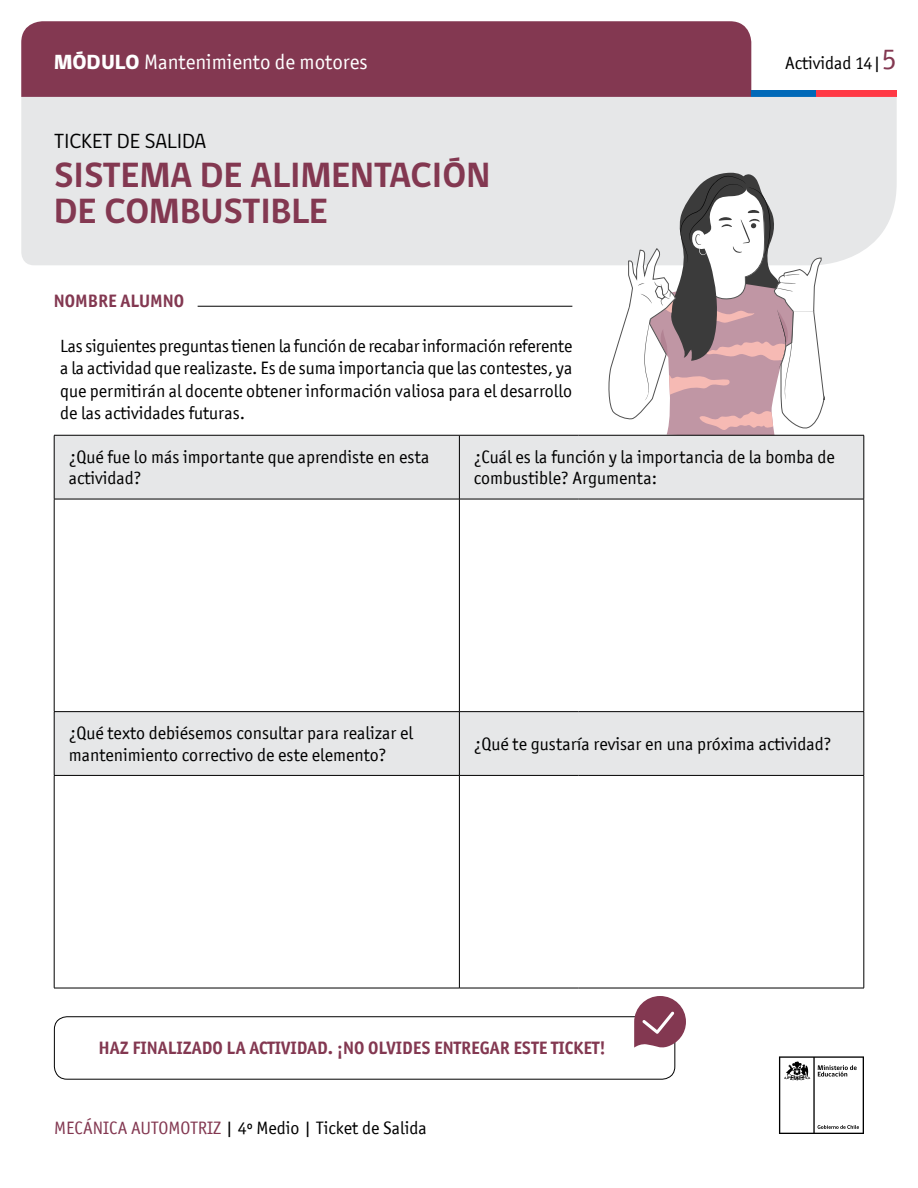
<style>
.page{position:relative;width:918px;height:1188px;background:#fff}
.page>*{position:absolute;margin:0;border:0;box-sizing:border-box;transform-origin:0 0}
.t1{font:700 36px/36px "gob CL";color:#833851}
.t2{font:21px "Officina San ITC";color:#fff}
.t3{font:21px "gob CL";color:#000}
.t4{font:18px/22.5px "Officina San ITC";color:#000}
.t5{font:700 18px "Officina San ITC";color:#833851}
.s1{font-family:"gob CL";font-weight:800}
.s2{font-size:30px;color:#833851}
.s3{color:#833851}
</style>
<div class="page">
<svg style="left:779px;top:1056px;width:85px;height:78px"></svg>
<div style="left:21px;top:21px;width:730px;height:76px;background:#833851"></div>
<div style="left:751px;top:90px;width:65px;height:7px;background:#0069b8"></div>
<div style="left:816px;top:90px;width:81px;height:7px;background:#ff3945"></div>
<div style="left:21px;top:97px;width:876px;height:168px;background:#e6e7e8"></div>
<div style="left:54px;top:1016px;width:621px;height:63px;border:1px solid #000;border-radius:13px"></div>
<svg style="left:634px;top:996px;width:52px;height:53px"></svg>
<svg style="left:607px;top:173px;width:217px;height:262px"></svg>
<svg style="left:55px;top:436px;width:809px;height:339px;fill:#e6e7e8"></svg>
<div style="left:459px;top:499px;width:405px;height:213px;background:#fff"></div>
<hr style="left:459px;top:435px;width:1px;height:64px;background:#000">
<hr style="left:864px;top:435px;width:1px;height:64px;background:#000">
<hr style="left:54px;top:499px;width:1px;height:212px;background:#000">
<hr style="left:459px;top:499px;width:1px;height:212px;background:#000">
<hr style="left:864px;top:499px;width:1px;height:212px;background:#000">
<hr style="left:54px;top:711px;width:405px;height:1px;background:#000">
<hr style="left:54px;top:712px;width:1px;height:63px;background:#000">
<hr style="left:459px;top:711px;width:119px;height:1px;background:#000">
<hr style="left:459px;top:712px;width:1px;height:63px;background:#000">
<hr style="left:578px;top:711px;width:286px;height:1px;background:#000">
<hr style="left:864px;top:712px;width:1px;height:63px;background:#000">
<hr style="left:54px;top:775px;width:405px;height:1px;background:#000">
<hr style="left:459px;top:775px;width:119px;height:1px;background:#000">
<hr style="left:578px;top:775px;width:286px;height:1px;background:#000">
<hr style="left:864px;top:776px;width:1px;height:212px;background:#000">
<hr style="left:54px;top:776px;width:1px;height:212px;background:#000">
<hr style="left:459px;top:776px;width:1px;height:212px;background:#000">
<hr style="left:54px;top:988px;width:405px;height:1px;background:#000">
<hr style="left:459px;top:988px;width:119px;height:1px;background:#000">
<hr style="left:578px;top:988px;width:286px;height:1px;background:#000">
<hr style="left:54px;top:435px;width:405px;height:1px;background:#000">
<hr style="left:54px;top:435px;width:1px;height:64px;background:#000">
<hr style="left:459px;top:435px;width:119px;height:1px;background:#000">
<hr style="left:578px;top:435px;width:286px;height:1px;background:#000">
<hr style="left:54px;top:499px;width:405px;height:1px;background:#000">
<hr style="left:459px;top:499px;width:119px;height:1px;background:#000">
<hr style="left:578px;top:499px;width:286px;height:1px;background:#000">
<hr style="left:198px;top:306px;width:374px;height:1px;background:#000">
<p class="t2" style="left:54px;top:50px;width:315px"><span class="s1">MÓDULO</span> Mantenimiento de motores</p>
<p class="t4" style="left:785px;top:52px;width:113px">Actividad 14|<span class="s2">5</span></p>
<p class="t3" style="left:54px;top:127px;width:154px">TICKET DE SALIDA</p>
<h1 class="t1" style="left:54px;top:158px;width:438px">SISTEMA DE ALIMENTACIÓN<br>DE COMBUSTIBLE</h1>
<p class="t5" style="left:54px;top:289px;width:132px">NOMBRE ALUMNO</p>
<p class="t4" style="left:60px;top:334px;width:514px;text-align:justify">Las siguientes preguntas tienen la función de recabar información referente a la actividad que realizaste. Es de suma importancia que las contestes, ya que permitirán al docente obtener información valiosa para el desarrollo de las actividades futuras.</p>
<p class="t4" style="left:69px;top:446px;width:362px;line-height:21.6px">¿Qué fue lo más importante que aprendiste en esta actividad?</p>
<p class="t4" style="left:474px;top:446px;width:362px;line-height:21.6px">¿Cuál es la función y la importancia de la bomba de combustible? Argumenta:</p>
<p class="t4" style="left:69px;top:722px;width:346px;line-height:21.6px">¿Qué texto debiésemos consultar para realizar el mantenimiento correctivo de este elemento?</p>
<p class="t4" style="left:474px;top:733px;width:359px">¿Qué te gustaría revisar en una próxima actividad?</p>
<p class="t5" style="left:98px;top:1037px;width:509px">HAZ FINALIZADO LA ACTIVIDAD. ¡NO OLVIDES ENTREGAR ESTE TICKET!</p>
<p class="t4" style="left:54px;top:1117px;width:374px"><span class="s3">MECÁNICA AUTOMOTRIZ</span> | 4º Medio | Ticket de Salida</p>
</div>
